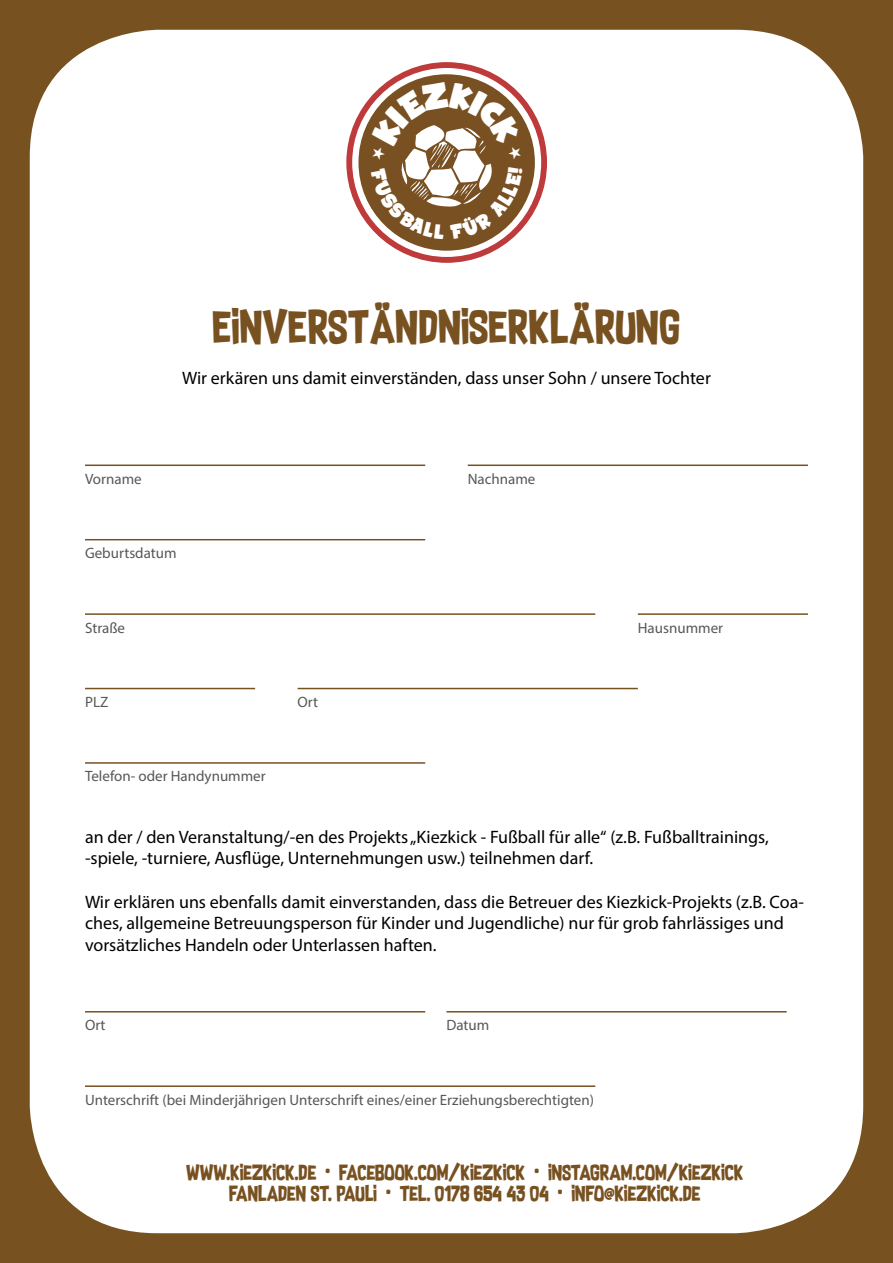
<style>
.page{position:relative;width:893px;height:1263px;background:#785121}
.page>*{position:absolute;margin:0;border:0;box-sizing:border-box;transform-origin:0 0}
.t1{font:39px "Supersonic Rocketship";color:#785121}
.t2{font:18px/21.6px "Myriad Pro";color:#000}
.t3{font:18px/21.6px "Supersonic Rocketship";letter-spacing:-.01em;color:#785121;text-align:center}
.t4{font:15px "Myriad Pro";color:#575756}
</style>
<div class="page">
<div style="left:30px;top:30px;width:833px;height:1203px;background:#fff;border-radius:128px"></div>
<svg style="left:346px;top:62px;width:201px;height:201px;background:#c24646"></svg>
<div style="left:352px;top:68px;width:189px;height:189px;background:#fff;border-radius:50%"></div>
<div style="left:358px;top:74px;width:177px;height:177px;background:#785021;border-radius:50%"></div>
<hr style="left:85px;top:464px;width:340px;height:2px;background:#785121">
<hr style="left:85px;top:613px;width:510px;height:2px;background:#785121">
<hr style="left:298px;top:688px;width:340px;height:1px;background:#785121">
<hr style="left:85px;top:1011px;width:340px;height:1px;background:#785121">
<hr style="left:85px;top:1085px;width:510px;height:2px;background:#785121">
<hr style="left:85px;top:539px;width:340px;height:1px;background:#785121">
<hr style="left:446px;top:1011px;width:341px;height:1px;background:#785121">
<hr style="left:85px;top:762px;width:340px;height:2px;background:#785121">
<hr style="left:468px;top:464px;width:340px;height:2px;background:#785121">
<hr style="left:638px;top:613px;width:170px;height:2px;background:#785121">
<hr style="left:85px;top:688px;width:170px;height:1px;background:#785121">
<svg style="left:371px;top:82px;width:152px;height:157px"></svg>
<p class="t4" style="left:85px;top:469px;width:58px">Vorname</p>
<h1 class="t1" style="left:212px;top:296px;width:469px">EINVERSTÄNDNISERKLÄRUNG</h1>
<p class="t2" style="left:182px;top:367px;width:530px">Wir erkären uns damit einverständen, dass unser Sohn / unsere Tochter</p>
<p class="t4" style="left:468px;top:469px;width:69px">Nachname</p>
<p class="t4" style="left:85px;top:544px;width:93px">Geburtsdatum</p>
<p class="t4" style="left:85px;top:618px;width:42px">Straße</p>
<p class="t4" style="left:85px;top:693px;width:25px">PLZ</p>
<p class="t4" style="left:85px;top:767px;width:182px">Telefon- oder Handynummer</p>
<p class="t4" style="left:298px;top:693px;width:22px">Ort</p>
<p class="t4" style="left:638px;top:618px;width:87px">Hausnummer</p>
<p class="t2" style="left:85px;top:826px;width:685px">an der / den Veranstaltung/-en des Projekts „Kiezkick - Fußball für alle“ (z.B. Fußballtrainings, -spiele, -turniere, Ausflüge, Unternehmungen usw.) teilnehmen darf.</p>
<p class="t2" style="left:85px;top:890px;width:720px">Wir erklären uns ebenfalls damit einverstanden, dass die Betreuer des Kiezkick-Projekts (z.B. Coa&shy;ches, allgemeine Betreuungsperson für Kinder und Jugendliche) nur für grob fahrlässiges und vorsätzliches Handeln oder Unterlassen haften.</p>
<p class="t4" style="left:85px;top:1016px;width:22px">Ort</p>
<p class="t4" style="left:446px;top:1016px;width:44px">Datum</p>
<p class="t4" style="left:85px;top:1090px;width:511px">Unterschrift (bei Minderjährigen Unterschrift eines/einer Erziehungsberechtigten)</p>
<p class="t3" style="left:186px;top:1161px;width:559px">WWW.KIEZKICK.DE • FACEBOOK.COM/KIEZKICK • INSTAGRAM.COM/KIEZKICK<br>FANLADEN ST. PAULI • TEL. 0178 654 43 04 • INFO@KIEZKICK.DE</p>
</div>
